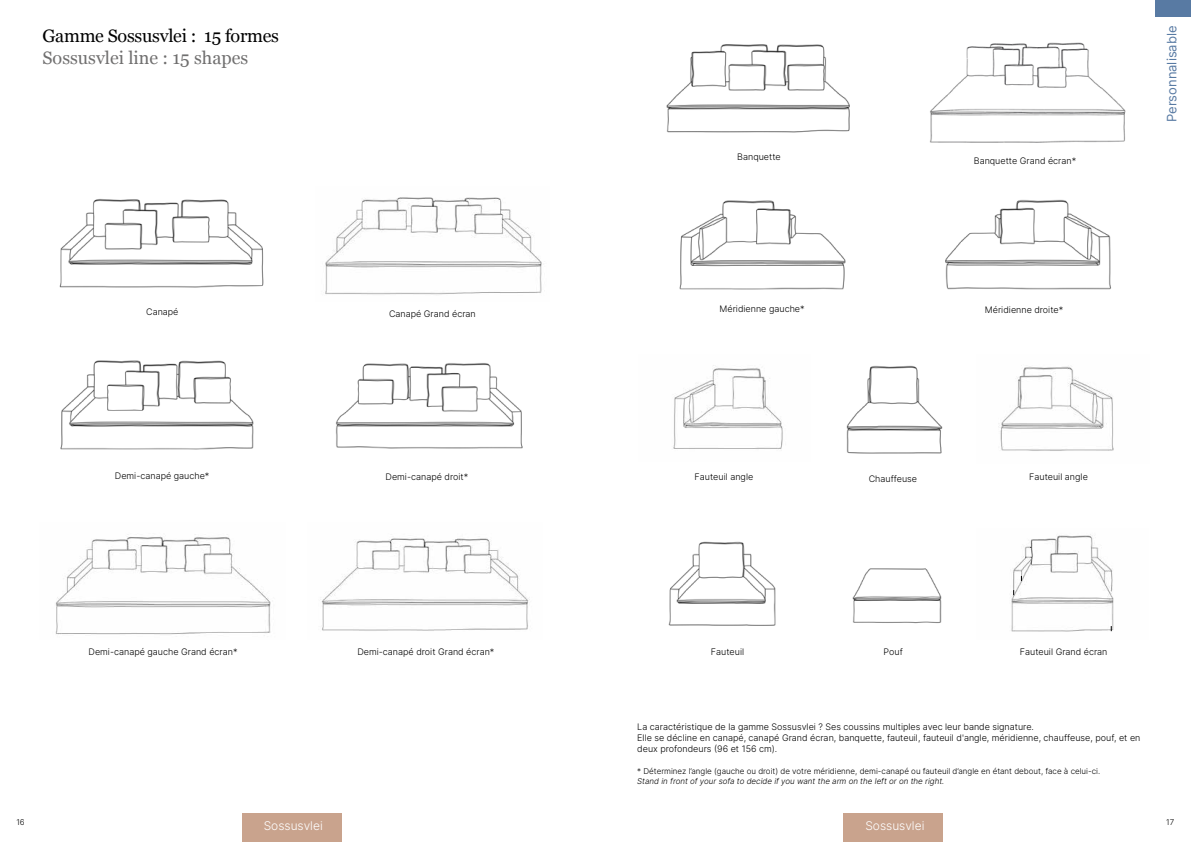
<style>
.page{position:relative;width:1191px;height:842px;background:#fff}
.page>*{position:absolute;margin:0;border:0;box-sizing:border-box;transform-origin:0 0}
.t1{font:18px "Georgia";letter-spacing:-.015em;color:#000}
.t2{font:18px "Georgia";color:#706f6f}
.t3{font:13px "Inter";color:#587aa3}
.t4{font:300 12px "Inter";color:#fff}
.t5{font:300 9px/10.8px "Inter";color:#000}
.t6{font:300 8px "Inter";color:#000}
.t7{font:8px "Inter";color:#000}
</style>
<div class="page">
<div style="left:1155px;top:0;width:36px;height:17px;background:#587aa3"></div>
<img style="left:668px;top:541px;width:108px;height:85px">
<img style="left:852px;top:568px;width:90px;height:56px">
<img style="left:59px;top:199px;width:205px;height:89px">
<img style="left:60px;top:360px;width:194px;height:90px">
<img style="left:336px;top:363px;width:187px;height:86px">
<img style="left:679px;top:200px;width:167px;height:90px">
<img style="left:945px;top:199px;width:166px;height:91px">
<img style="left:666px;top:44px;width:184px;height:89px">
<img style="left:673px;top:365px;width:110px;height:84px">
<img style="left:846px;top:365px;width:268px;height:89px">
<img style="left:325px;top:197px;width:217px;height:98px">
<img style="left:55px;top:534px;width:216px;height:101px">
<img style="left:321px;top:538px;width:209px;height:93px">
<img style="left:930px;top:42px;width:196px;height:101px">
<img style="left:1011px;top:534px;width:103px;height:98px">
<div style="left:242px;top:814px;width:99px;height:28px;background:#c9a38d"></div>
<div style="left:843px;top:814px;width:100px;height:28px;background:#c9a38d"></div>
<h1 class="t1" style="left:43px;top:23px;width:238px">Gamme Sossusvlei : 15 formes</h1>
<h1 class="t2" style="left:43px;top:44px;width:207px">Sossusvlei line : 15 shapes</h1>
<h2 class="t3" style="left:1162px;top:122px;width:98px;rotate:-90deg">Personnalisable</h2>
<p class="t5" style="left:737px;top:152px;width:45px">Banquette</p>
<p class="t5" style="left:973px;top:155px;width:104px">Banquette Grand écran*</p>
<p class="t5" style="left:146px;top:306px;width:34px">Canapé</p>
<p class="t5" style="left:389px;top:308px;width:88px">Canapé Grand écran</p>
<p class="t5" style="left:719px;top:303px;width:87px">Méridienne gauche*</p>
<p class="t5" style="left:985px;top:305px;width:80px">Méridienne droite*</p>
<p class="t5" style="left:115px;top:470px;width:96px">Demi-canapé gauche*</p>
<p class="t5" style="left:385px;top:471px;width:84px">Demi-canapé droit*</p>
<p class="t5" style="left:694px;top:472px;width:60px">Fauteuil angle</p>
<p class="t5" style="left:1029px;top:472px;width:60px">Fauteuil angle</p>
<p class="t5" style="left:868px;top:473px;width:50px">Chauffeuse</p>
<p class="t5" style="left:89px;top:646px;width:150px">Demi-canapé gauche Grand écran*</p>
<p class="t5" style="left:357px;top:646px;width:139px">Demi-canapé droit Grand écran*</p>
<p class="t5" style="left:711px;top:646px;width:35px">Fauteuil</p>
<p class="t5" style="left:883px;top:646px;width:21px">Pouf</p>
<p class="t5" style="left:1020px;top:646px;width:89px">Fauteuil Grand écran</p>
<p class="t5" style="left:637px;top:721px;width:504px">La caractéristique de la gamme Sossusvlei ? Ses coussins multiples avec leur bande signature.<br>Elle se décline en canapé, canapé Grand écran, banquette, fauteuil, fauteuil d'angle, méridienne, chauffeuse, pouf, et en deux profondeurs (96 et 156 cm).</p>
<p class="t6" style="left:637px;top:765px;width:464px">* Déterminez l’angle (gauche ou droit) de votre méridienne, demi-canapé ou fauteuil d’angle en étant debout, face à celui-ci.</p>
<p class="t7" style="left:637px;top:776px;width:309px">Stand in front of your sofa to decide if you want the arm on the left or on the right.</p>
<p class="t6" style="left:16px;top:816px;width:10px">16</p>
<p class="t6" style="left:1166px;top:816px;width:10px">17</p>
<h3 class="t4" style="left:264px;top:817px;width:61px">Sossusvlei</h3>
<h3 class="t4" style="left:865px;top:817px;width:61px">Sossusvlei</h3>
</div>
